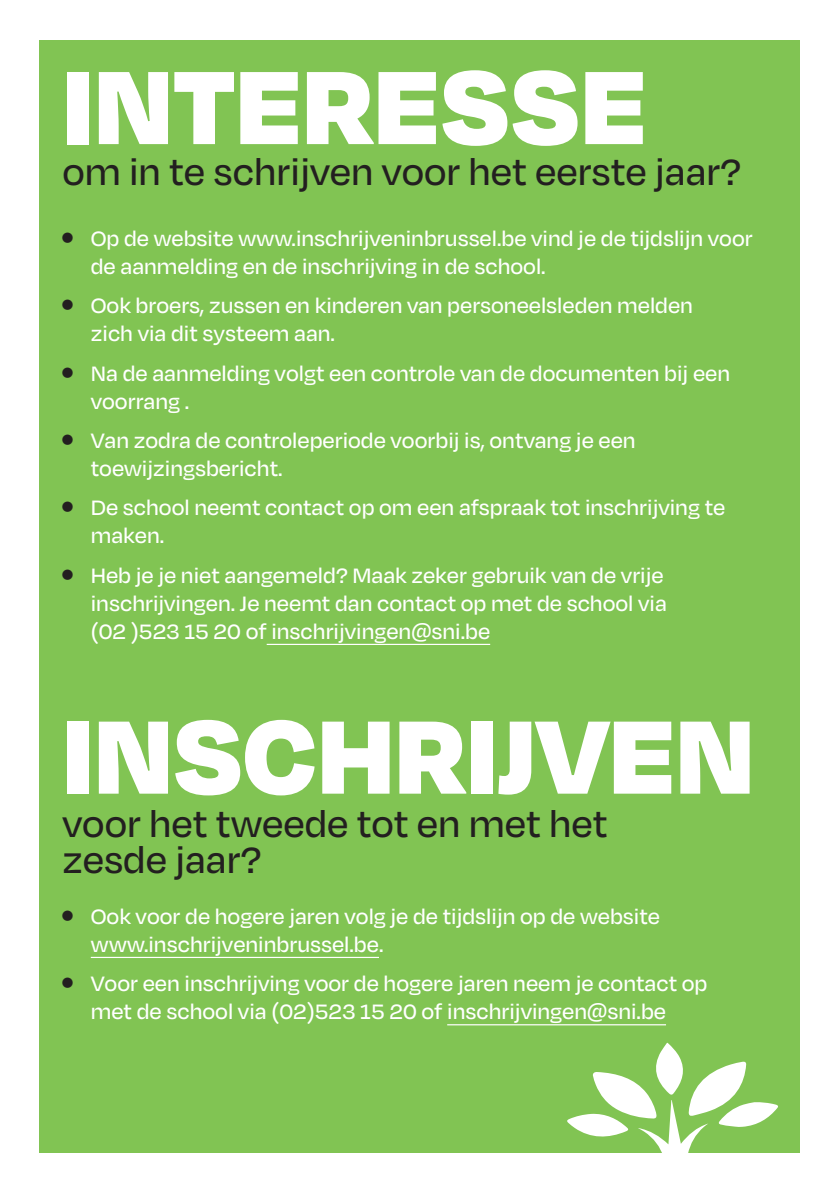
<style>
.page{position:relative;width:840px;height:1191px;background:#fff}
.page>*{position:absolute;margin:0;border:0;box-sizing:border-box;transform-origin:0 0}
.t1{font:900 120px "Degular";color:#fff}
.t2{font:500 42px/36px "Degular";color:#231f20}
.t3{font:500 24px/28px "Degular";color:#fff}
</style>
<div class="page">
<div style="left:40px;top:40px;width:759px;height:1112px;background:#81c453"></div>
<hr style="left:266px;top:644px;width:224px;height:1px;background:#fff">
<hr style="left:91px;top:956px;width:288px;height:2px;background:#fff">
<hr style="left:447px;top:1024px;width:218px;height:1px;background:#fff">
<svg style="left:566px;top:1042px;width:212px;height:111px"></svg>
<h1 class="t1" style="left:62px;top:28px;width:585px">INTERESSE</h1>
<h2 class="t2" style="left:62px;top:152px;width:679px">om in te schrijven voor het eerste jaar?</h2>
<p class="t3" style="left:91px;top:223px;width:663px">Op de website www.inschrijveninbrussel.be vind je de tijdslijn voor de aanmelding en de inschrijving in de school.</p>
<p class="t3" style="left:91px;top:291px;width:603px">Ook broers, zussen en kinderen van personeelsleden melden zich via dit systeem aan.</p>
<p class="t3" style="left:91px;top:358px;width:640px">Na de aanmelding volgt een controle van de documenten bij een voorrang .</p>
<p class="t3" style="left:91px;top:425px;width:546px">Van zodra de controleperiode voorbij is, ontvang je een toewijzingsbericht.</p>
<p class="t3" style="left:91px;top:493px;width:635px">De school neemt contact op om een afspraak tot inschrijving te maken.</p>
<p class="t3" style="left:91px;top:560px;width:577px">Heb je je niet aangemeld? Maak zeker gebruik van de vrije inschrijvingen. Je neemt dan contact op met de school via (02 )523 15 20 of inschrijvingen@sni.be</p>
<h1 class="t1" style="left:62px;top:677px;width:693px">INSCHRIJVEN</h1>
<h2 class="t2" style="left:62px;top:804px;width:546px">voor het tweede tot en met het zesde jaar?</h2>
<p class="t3" style="left:91px;top:901px;width:570px">Ook voor de hogere jaren volg je de tijdslijn op de website www.inschrijveninbrussel.be.</p>
<p class="t3" style="left:91px;top:968px;width:617px">Voor een inschrijving voor de hogere jaren neem je contact op met de school via (02)523 15 20 of inschrijvingen@sni.be</p>
</div>
